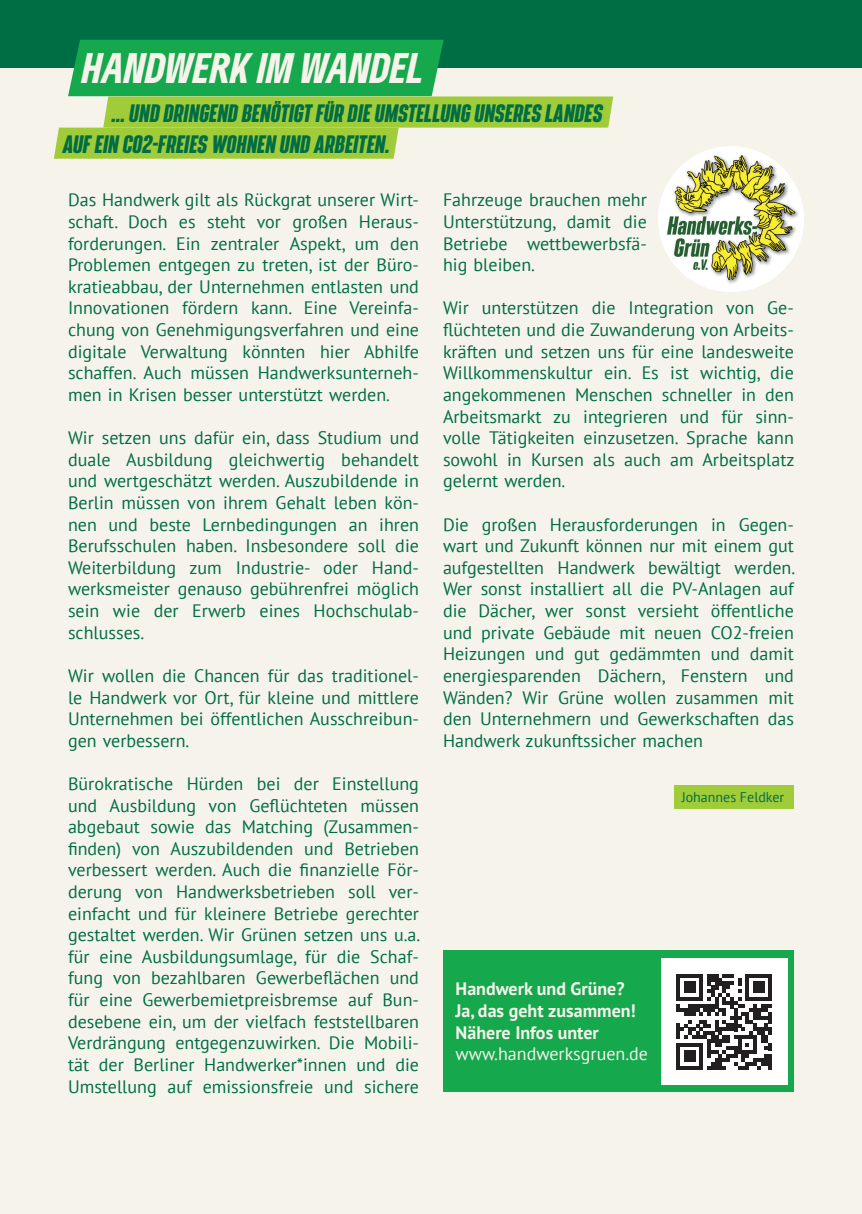
<style>
.page{position:relative;width:862px;height:1214px;background:#fff}
.page>*{position:absolute;margin:0;border:0;box-sizing:border-box;transform-origin:0 0}
.t1{font:italic 900 condensed 40px "Gruene Type";color:#f6f3eb}
.t2{font:italic 700 22px/30.6px "Bereit";color:#006e44}
.t3{font:18px/21.6px "PT Sans";color:#006e44;text-align:justify}
.t4{font:700 18px/21.6px "PT Sans";color:#f6f3eb}
.t5{font:18px "PT Sans";color:#f6f3eb}
.t6{font:14px "PT Sans";color:#006e44}
</style>
<div class="page">
<div style="left:0;top:0;width:862px;height:1213px;background:#f6f3eb"></div>
<div style="left:0;top:0;width:862px;height:68px;background:#006e44"></div>
<div style="left:674px;top:785px;width:119px;height:24px;background:#a1cc3a"></div>
<div style="left:442px;top:949px;width:351px;height:142px;background:#15a84c"></div>
<div style="left:661px;top:958px;width:126px;height:126px;background:#fff"></div>
<svg style="left:676px;top:974px;width:96px;height:95px"></svg>
<img style="left:658px;top:146px;width:145px;height:145px">
<svg style="left:54px;top:40px;width:559px;height:119px"></svg>
<h1 class="t1" style="left:83px;top:42px;width:343px">HANDWERK IM WANDEL</h1>
<p class="t2" style="left:63px;top:98px;width:541px;text-indent:49px">… UND DRINGEND BENÖTIGT FÜR DIE UMSTELLUNG UNSERES LANDES<br>AUF EIN CO2-FREIES WOHNEN UND ARBEITEN.</p>
<p class="t3" style="left:68px;top:189px;width:352px">Das Handwerk gilt als Rückgrat unserer Wirt&shy;schaft. Doch es steht vor großen Heraus&shy;forderungen. Ein zentraler Aspekt, um den Problemen entgegen zu treten, ist der Büro&shy;kratieabbau, der Unternehmen entlasten und Innovationen fördern kann. Eine Vereinfa&shy;chung von Genehmigungsverfahren und eine digitale Verwaltung könnten hier Abhilfe schaffen. Auch müssen Handwerksunterneh&shy;men in Krisen besser unterstützt werden.</p>
<p class="t3" style="left:68px;top:426px;width:352px">Wir setzen uns dafür ein, dass Studium und duale Ausbildung gleichwertig behandelt und wertgeschätzt werden. Auszubildende in Berlin müssen von ihrem Gehalt leben kön&shy;nen und beste Lernbedingungen an ihren Berufsschulen haben. Insbesondere soll die Weiterbildung zum Industrie- oder Hand&shy;werksmeister genauso gebührenfrei möglich sein wie der Erwerb eines Hochschulab&shy;schlusses.</p>
<p class="t3" style="left:68px;top:664px;width:352px">Wir wollen die Chancen für das traditionel&shy;le Handwerk vor Ort, für kleine und mittlere Unternehmen bei öffentlichen Ausschreibun&shy;gen verbessern.</p>
<p class="t3" style="left:68px;top:772px;width:354px">Bürokratische Hürden bei der Einstellung und Ausbildung von Geflüchteten müssen abgebaut sowie das Matching (Zusammen&shy;finden) von Auszubildenden und Betrieben verbessert werden. Auch die finanzielle För&shy;derung von Handwerksbetrieben soll ver&shy;einfacht und für kleinere Betriebe gerechter gestaltet werden. Wir Grünen setzen uns u.a. für eine Ausbildungsumlage, für die Schaf&shy;fung von bezahlbaren Gewerbeflächen und für eine Gewerbemietpreisbremse auf Bun&shy;desebene ein, um der vielfach feststellbaren Verdrängung entgegenzuwirken. Die Mobili&shy;tät der Berliner Handwerker*innen und die Umstellung auf emissionsfreie und sichere</p>
<p class="t3" style="left:443px;top:189px;width:205px">Fahrzeuge brauchen mehr Unterstützung, damit die Betriebe wettbewerbsfä&shy;hig bleiben.</p>
<p class="t3" style="left:443px;top:297px;width:353px">Wir unterstützen die Integration von Ge&shy;flüchteten und die Zuwanderung von Arbeits&shy;kräften und setzen uns für eine landesweite Willkommenskultur ein. Es ist wichtig, die angekommenen Menschen schneller in den Arbeitsmarkt zu integrieren und für sinn&shy;volle Tätigkeiten einzusetzen. Sprache kann sowohl in Kursen als auch am Arbeitsplatz gelernt werden.</p>
<p class="t3" style="left:443px;top:513px;width:354px">Die großen Herausforderungen in Gegen&shy;wart und Zukunft können nur mit einem gut aufgestellten Handwerk bewältigt werden.<br>Wer sonst installiert all die PV-Anlagen auf die Dächer, wer sonst versieht öffentliche und private Gebäude mit neuen CO2-freien Heizungen und gut gedämmten und damit energiesparenden Dächern, Fenstern und Wänden? Wir Grüne wollen zusammen mit den Unternehmern und Gewerkschaften das Handwerk zukunftssicher machen</p>
<p class="t6" style="left:682px;top:788px;width:104px">Johannes Feldker</p>
<p class="t4" style="left:455px;top:977px;width:182px">Handwerk und Grüne?<br>Ja, das geht zusammen!<br>Nähere Infos unter</p>
<p class="t5" style="left:455px;top:1042px;width:194px">www.handwerksgruen.de</p>
</div>
